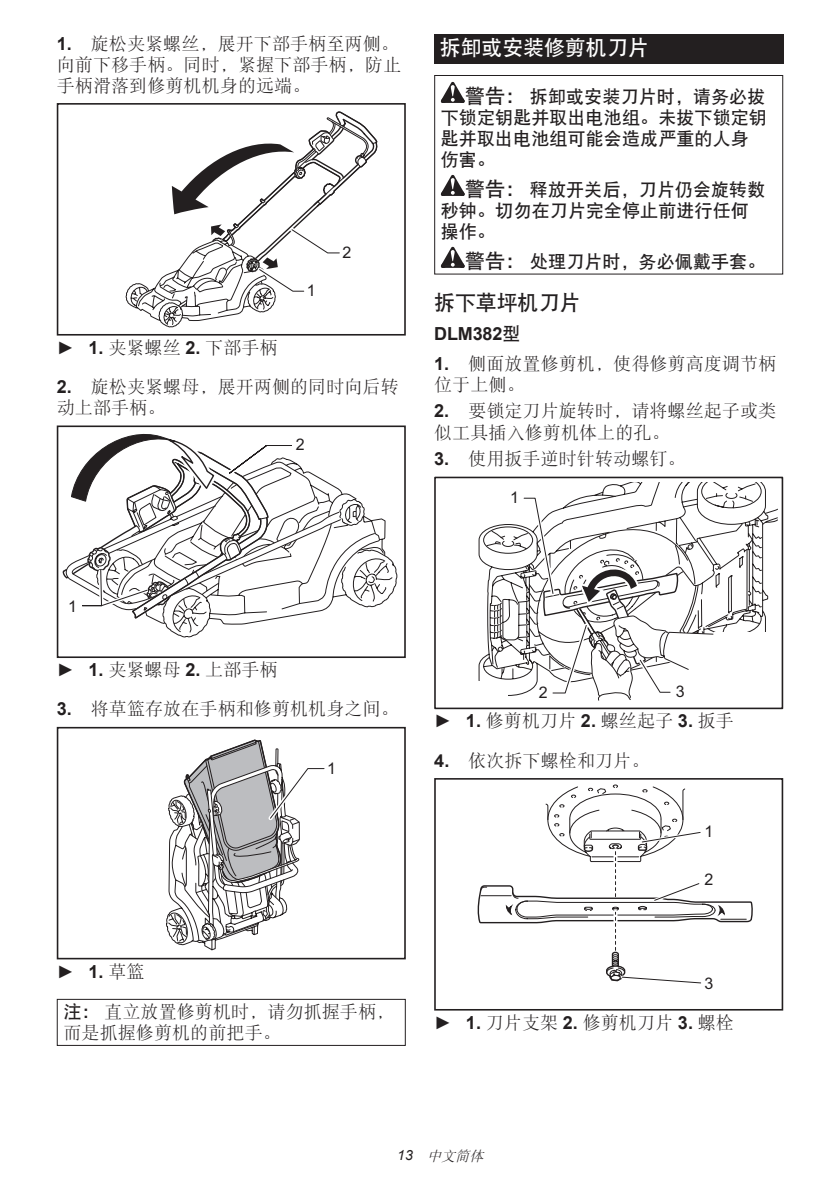
<style>
.page{position:relative;width:840px;height:1191px;background:#fff}
.page>*{position:absolute;margin:0;border:0;box-sizing:border-box;transform-origin:0 0}
.t1{font:21px "DFP Hei W7 GB EUC H";letter-spacing:-.01em;color:#fff}
.t2{font:21px "DFP Hei W7 GB EUC H";letter-spacing:-.01em;color:#231f20}
.t3{font:18px/21px "DFP Song W3 GB EUC H";letter-spacing:.005em;color:#231f20}
.t4{font:18px/21px "DFP Hei W7 GB EUC H";letter-spacing:.005em;color:#231f20}
.t5{font:700 18px "Arial";letter-spacing:-.01em;color:#231f20}
.t6{font:16px "Arial";color:#231f20}
.t7{font:italic 14px "DFP Song W3 GB EUC H";color:#231f20}
.s1{font-family:"Arial";font-weight:700}
.s2{font-family:"Arial"}
.s3{font-size:20px}
.s4{font-family:"DFP Hei W7 GB EUC H";font-weight:400}
.s5{font-weight:400}
.s6{font-family:"DFP Song W3 GB EUC H";font-weight:400}
.s7{font-family:"DFP Hei W7 GB EUC H"}
</style>
<div class="page">
<div style="left:57px;top:103px;width:348px;height:232px;border:2px solid #231f20"></div>
<svg style="left:125px;top:111px;width:253px;height:216px"></svg>
<svg style="left:155px;top:491px;width:242px;height:146px"></svg>
<svg style="left:358px;top:518px;width:27px;height:98px"></svg>
<div style="left:57px;top:425px;width:348px;height:233px;border:2px solid #231f20"></div>
<svg style="left:61px;top:425px;width:280px;height:195px"></svg>
<div style="left:57px;top:727px;width:348px;height:232px;border:2px solid #231f20"></div>
<svg style="left:165px;top:727px;width:163px;height:223px"></svg>
<div style="left:57px;top:998px;width:348px;height:48px;border:1px solid #231f20"></div>
<div style="left:434px;top:34px;width:348px;height:29px;background:#231f20"></div>
<svg style="left:440px;top:82px;width:24px;height:21px"></svg>
<svg style="left:440px;top:175px;width:24px;height:21px"></svg>
<svg style="left:440px;top:247px;width:24px;height:21px"></svg>
<div style="left:434px;top:75px;width:348px;height:199px;border:1px solid #231f20"></div>
<svg style="left:478px;top:482px;width:288px;height:214px"></svg>
<svg style="left:747px;top:508px;width:30px;height:167px"></svg>
<div style="left:713px;top:632px;width:58px;height:24px;background:#fff"></div>
<div style="left:434px;top:681px;width:73px;height:28px;background:#fff"></div>
<div style="left:434px;top:476px;width:348px;height:233px;border:2px solid #231f20"></div>
<svg style="left:520px;top:494px;width:227px;height:206px"></svg>
<div style="left:434px;top:778px;width:348px;height:232px;border:2px solid #231f20"></div>
<svg style="left:477px;top:784px;width:275px;height:200px"></svg>
<p class="t3" style="left:57px;top:33px;width:345px"><span class="s1">1.</span> 旋松夹紧螺丝，展开下部手柄至两侧。向前下移手柄。同时，紧握下部手柄，防止手柄滑落到修剪机机身的远端。</p>
<p class="t6" style="left:307px;top:280px;width:10px">1</p>
<p class="t6" style="left:342px;top:242px;width:10px">2</p>
<p class="t3" style="left:57px;top:337px;width:222px"><span class="s2">►</span> <span class="s1">1.</span> 夹紧螺丝 <span class="s1">2.</span> 下部手柄</p>
<p class="t3" style="left:57px;top:376px;width:343px"><span class="s1">2.</span> 旋松夹紧螺母，展开两侧的同时向后转动上部手柄。</p>
<p class="t6" style="left:295px;top:433px;width:10px">2</p>
<p class="t1" style="left:439px;top:37px;width:210px">拆卸或安装修剪机刀片</p>
<p class="t4" style="left:440px;top:86px;width:327px;text-indent:24px"><span class="s3">警告：</span>拆卸或安装刀片时，请务必拔下锁定钥匙并取出电池组。未拔下锁定钥匙并取出电池组可能会造成严重的人身伤害。</p>
<p class="t4" style="left:440px;top:179px;width:326px;text-indent:24px"><span class="s3">警告：</span>释放开关后，刀片仍会旋转数秒钟。切勿在刀片完全停止前进行任何操作。</p>
<p class="t4" style="left:464px;top:251px;width:302px"><span class="s3">警告：</span>处理刀片时，务必佩戴手套。</p>
<p class="t2" style="left:434px;top:292px;width:147px">拆下草坪机刀片</p>
<p class="t5" style="left:434px;top:322px;width:88px">DLM382<span class="s4">型</span></p>
<p class="t3" style="left:434px;top:353px;width:343px"><span class="s1">1.</span> 侧面放置修剪机，使得修剪高度调节柄位于上侧。</p>
<p class="t3" style="left:434px;top:400px;width:343px"><span class="s1">2.</span> 要锁定刀片旋转时，请将螺丝起子或类似工具插入修剪机体上的孔。</p>
<p class="t3" style="left:434px;top:448px;width:253px"><span class="s1">3.</span> 使用扳手逆时针转动螺钉。</p>
<p class="t6" style="left:510px;top:487px;width:10px">1</p>
<p class="t6" style="left:68px;top:595px;width:10px">1</p>
<p class="t3" style="left:57px;top:659px;width:222px"><span class="s2">►</span> <span class="s1">1.</span> 夹紧螺母 <span class="s1">2.</span> 上部手柄</p>
<p class="t3" style="left:57px;top:698px;width:343px"><span class="s1">3.</span> 将草篮存放在手柄和修剪机机身之间。</p>
<p class="t6" style="left:327px;top:757px;width:10px">1</p>
<p class="t5" style="left:57px;top:959px;width:89px"><span class="s5">►</span> 1. <span class="s6">草篮</span></p>
<p class="t3" style="left:63px;top:1001px;width:332px"><span class="s7">注：</span>直立放置修剪机时，请勿抓握手柄，而是抓握修剪机的前把手。</p>
<p class="t6" style="left:538px;top:682px;width:10px">2</p>
<p class="t6" style="left:675px;top:681px;width:10px">3</p>
<p class="t3" style="left:434px;top:710px;width:301px"><span class="s2">►</span> <span class="s1">1.</span> 修剪机刀片 <span class="s1">2.</span> 螺丝起子 <span class="s1">3.</span> 扳手</p>
<p class="t3" style="left:434px;top:749px;width:216px"><span class="s1">4.</span> 依次拆下螺栓和刀片。</p>
<p class="t6" style="left:704px;top:820px;width:10px">1</p>
<p class="t6" style="left:704px;top:868px;width:10px">2</p>
<p class="t6" style="left:704px;top:973px;width:10px">3</p>
<p class="t3" style="left:434px;top:1011px;width:301px"><span class="s2">►</span> <span class="s1">1.</span> 刀片支架 <span class="s1">2.</span> 修剪机刀片 <span class="s1">3.</span> 螺栓</p>
<p class="t7" style="left:397px;top:1148px;width:91px"><span class="s2">1 3</span> 中文简体</p>
</div>
